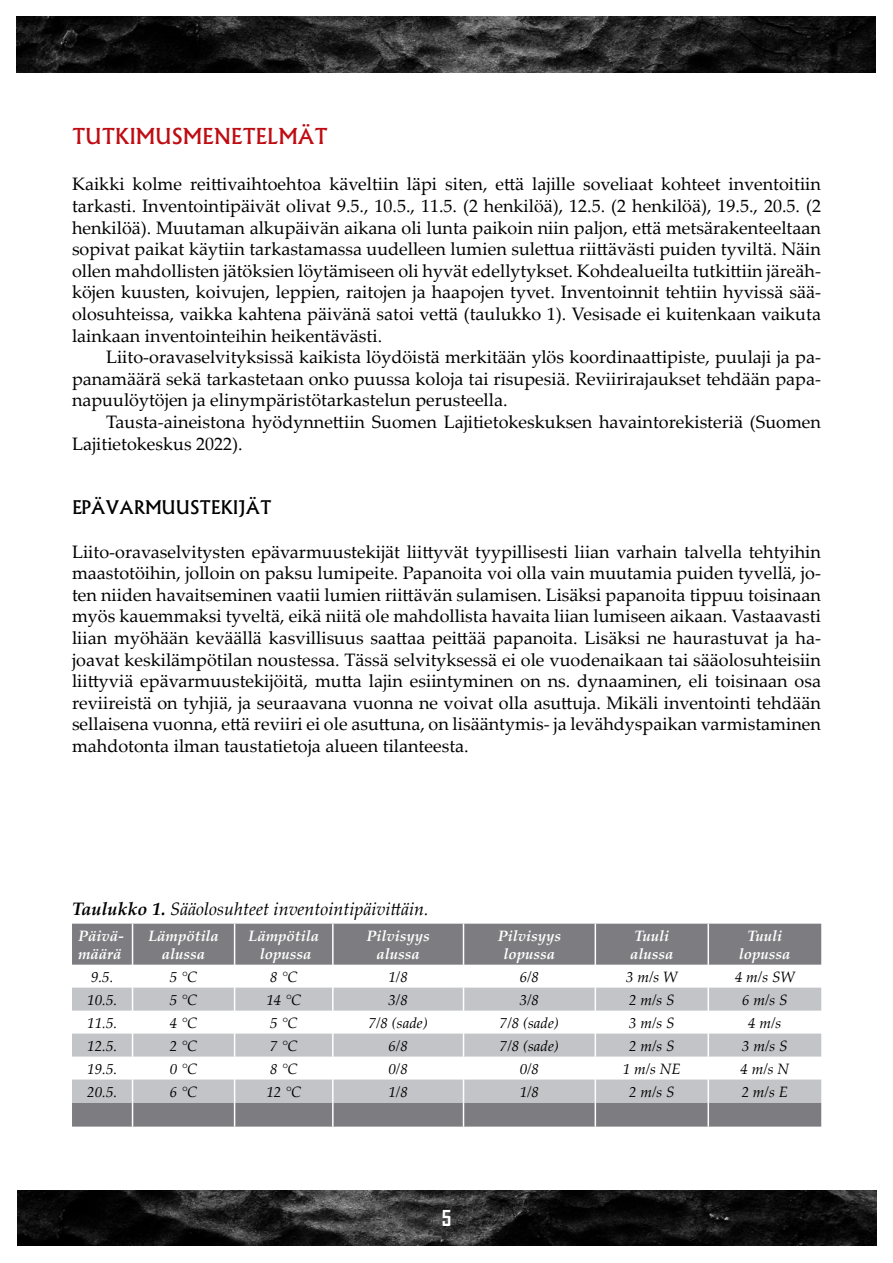
<style>
.page{position:relative;width:893px;height:1263px;background:#fff}
.page>*{position:absolute;margin:0;border:0;box-sizing:border-box;transform-origin:0 0}
.Perusotsikko{font:500 21px "Albertus";color:#bf0c12}
.t1{font:700 21px "Agency FB";color:#fff}
.Perusteksti{font:18px/21.6px "Palatino Linotype";color:#000;text-align:justify}
.Leipäteksti{font:18px/21.6px "Palatino Linotype";color:#000;text-align:justify}
.Perusteksti-2{font:italic 18px "Palatino Linotype";color:#000}
.Perusotsikko-2{font:500 18px "Albertus";color:#000}
.t2{font:italic 15px "Palatino Linotype";color:#000}
.t3{font:italic 700 15px "Palatino Linotype";color:#fff}
.s1{font-weight:700}
</style>
<div class="page">
<img style="left:17px;top:17px;width:859px;height:55px">
<img style="left:17px;top:1191px;width:859px;height:55px">
<svg style="left:72px;top:924px;width:749px;height:202px;fill:#7d7d81"></svg>
<svg style="left:72px;top:988px;width:749px;height:114px;fill:#c3c4c7"></svg>
<hr style="left:132px;top:924px;width:1px;height:41px;background:#fff">
<hr style="left:234px;top:924px;width:1px;height:41px;background:#fff">
<hr style="left:332px;top:924px;width:2px;height:41px;background:#fff">
<hr style="left:463px;top:924px;width:1px;height:41px;background:#fff">
<hr style="left:595px;top:924px;width:1px;height:41px;background:#fff">
<hr style="left:707px;top:924px;width:2px;height:41px;background:#fff">
<hr style="left:332px;top:965px;width:2px;height:23px;background:#fff">
<hr style="left:707px;top:965px;width:2px;height:23px;background:#fff">
<hr style="left:332px;top:988px;width:2px;height:22px;background:#fff">
<hr style="left:707px;top:988px;width:2px;height:22px;background:#fff">
<hr style="left:332px;top:1010px;width:2px;height:23px;background:#fff">
<hr style="left:707px;top:1010px;width:2px;height:23px;background:#fff">
<hr style="left:332px;top:1033px;width:2px;height:23px;background:#fff">
<hr style="left:707px;top:1033px;width:2px;height:23px;background:#fff">
<hr style="left:332px;top:1056px;width:2px;height:23px;background:#fff">
<hr style="left:707px;top:1056px;width:2px;height:23px;background:#fff">
<hr style="left:332px;top:1079px;width:2px;height:23px;background:#fff">
<hr style="left:707px;top:1079px;width:2px;height:23px;background:#fff">
<svg style="left:132px;top:965px;width:1px;height:161px"></svg>
<svg style="left:234px;top:965px;width:1px;height:161px"></svg>
<hr style="left:332px;top:1102px;width:2px;height:24px;background:#fff">
<svg style="left:463px;top:965px;width:1px;height:161px"></svg>
<svg style="left:595px;top:965px;width:1px;height:161px"></svg>
<hr style="left:707px;top:1102px;width:2px;height:24px;background:#fff">
<p class="Perusotsikko" style="left:72px;top:123px;width:257px">TUTKIMUSMENETELMÄT</p>
<p class="Perusteksti" style="left:72px;top:173px;width:750px">Kaikki kolme reittivaihtoehtoa käveltiin läpi siten, että lajille soveliaat kohteet inventoitiin tarkasti. Inventointipäivät olivat 9.5., 10.5., 11.5. (2 henkilöä), 12.5. (2 henkilöä), 19.5., 20.5. (2 henkilöä). Muutaman alkupäivän aikana oli lunta paikoin niin paljon, että metsärakenteeltaan sopivat paikat käytiin tarkastamassa uudelleen lumien sulettua riittävästi puiden tyviltä. Näin ollen mahdollisten jätöksien löytämiseen oli hyvät edellytykset. Kohdealueilta tutkittiin järeäh&shy;köjen kuusten, koivujen, leppien, raitojen ja haapojen tyvet. Inventoinnit tehtiin hyvissä sää&shy;olosuhteissa, vaikka kahtena päivänä satoi vettä (taulukko 1). Vesisade ei kuitenkaan vaikuta lainkaan inventointeihin heikentävästi.</p>
<p class="Leipäteksti" style="left:72px;top:346px;width:750px;text-indent:34px">Liito-oravaselvityksissä kaikista löydöistä merkitään ylös koordinaattipiste, puulaji ja pa&shy;panamäärä sekä tarkastetaan onko puussa koloja tai risupesiä. Reviirirajaukset tehdään papa&shy;napuulöytöjen ja elinympäristötarkastelun perusteella.</p>
<p class="Leipäteksti" style="left:72px;top:410px;width:750px;text-indent:34px">Tausta-aineistona hyödynnettiin Suomen Lajitietokeskuksen havaintorekisteriä (Suomen<br>Lajitietokeskus 2022).</p>
<p class="Perusotsikko-2" style="left:72px;top:497px;width:201px">EPÄVARMUUSTEKIJÄT</p>
<p class="Perusteksti" style="left:72px;top:540px;width:750px">Liito-oravaselvitysten epävarmuustekijät liittyvät tyypillisesti liian varhain talvella tehtyihin maastotöihin, jolloin on paksu lumipeite. Papanoita voi olla vain muutamia puiden tyvellä, jo&shy;ten niiden havaitseminen vaatii lumien riittävän sulamisen. Lisäksi papanoita tippuu toisinaan myös kauemmaksi tyveltä, eikä niitä ole mahdollista havaita liian lumiseen aikaan. Vastaavasti liian myöhään keväällä kasvillisuus saattaa peittää papanoita. Lisäksi ne haurastuvat ja ha&shy;joavat keskilämpötilan noustessa. Tässä selvityksessä ei ole vuodenaikaan tai sääolosuhteisiin liittyviä epävarmuustekijöitä, mutta lajin esiintyminen on ns. dynaaminen, eli toisinaan osa reviireistä on tyhjiä, ja seuraavana vuonna ne voivat olla asuttuja. Mikäli inventointi tehdään sellaisena vuonna, että reviiri ei ole asuttuna, on lisääntymis- ja levähdyspaikan varmistaminen mahdotonta ilman taustatietoja alueen tilanteesta.</p>
<p class="Perusteksti-2" style="left:72px;top:896px;width:358px"><span class="s1">Taulukko 1.</span> Sääolosuhteet inventointipäivittäin.</p>
<p class="t3" style="left:78px;top:925px;width:47px">Päivä-</p>
<p class="t3" style="left:78px;top:943px;width:45px">määrä</p>
<p class="t3" style="left:148px;top:925px;width:72px">Lämpötila</p>
<p class="t3" style="left:162px;top:943px;width:45px">alussa</p>
<p class="t3" style="left:248px;top:925px;width:72px">Lämpötila</p>
<p class="t3" style="left:260px;top:943px;width:53px">lopussa</p>
<p class="t3" style="left:366px;top:925px;width:65px">Pilvisyys</p>
<p class="t3" style="left:376px;top:943px;width:45px">alussa</p>
<p class="t3" style="left:498px;top:925px;width:65px">Pilvisyys</p>
<p class="t3" style="left:504px;top:943px;width:53px">lopussa</p>
<p class="t3" style="left:634px;top:925px;width:36px">Tuuli</p>
<p class="t3" style="left:630px;top:943px;width:45px">alussa</p>
<p class="t3" style="left:747px;top:925px;width:36px">Tuuli</p>
<p class="t3" style="left:739px;top:943px;width:53px">lopussa</p>
<p class="t2" style="left:91px;top:966px;width:24px">9.5.</p>
<p class="t2" style="left:170px;top:966px;width:29px">5 °C</p>
<p class="t2" style="left:270px;top:966px;width:29px">8 °C</p>
<p class="t2" style="left:388px;top:966px;width:21px">1/8</p>
<p class="t2" style="left:520px;top:966px;width:21px">6/8</p>
<p class="t2" style="left:626px;top:966px;width:53px">3 m/s W</p>
<p class="t2" style="left:735px;top:966px;width:61px">4 m/s SW</p>
<p class="t2" style="left:87px;top:989px;width:32px">10.5.</p>
<p class="t2" style="left:170px;top:989px;width:29px">5 °C</p>
<p class="t2" style="left:266px;top:989px;width:36px">14 °C</p>
<p class="t2" style="left:388px;top:989px;width:21px">3/8</p>
<p class="t2" style="left:520px;top:989px;width:21px">3/8</p>
<p class="t2" style="left:629px;top:989px;width:47px">2 m/s S</p>
<p class="t2" style="left:742px;top:989px;width:47px">6 m/s S</p>
<p class="t2" style="left:87px;top:1012px;width:32px">11.5.</p>
<p class="t2" style="left:170px;top:1012px;width:29px">4 °C</p>
<p class="t2" style="left:270px;top:1012px;width:29px">5 °C</p>
<p class="t2" style="left:369px;top:1012px;width:61px">7/8 (sade)</p>
<p class="t2" style="left:500px;top:1012px;width:61px">7/8 (sade)</p>
<p class="t2" style="left:629px;top:1012px;width:47px">3 m/s S</p>
<p class="t2" style="left:748px;top:1012px;width:35px">4 m/s</p>
<p class="t2" style="left:87px;top:1035px;width:32px">12.5.</p>
<p class="t2" style="left:170px;top:1035px;width:29px">2 °C</p>
<p class="t2" style="left:270px;top:1035px;width:29px">7 °C</p>
<p class="t2" style="left:388px;top:1035px;width:21px">6/8</p>
<p class="t2" style="left:500px;top:1035px;width:61px">7/8 (sade)</p>
<p class="t2" style="left:629px;top:1035px;width:47px">2 m/s S</p>
<p class="t2" style="left:742px;top:1035px;width:47px">3 m/s S</p>
<p class="t2" style="left:87px;top:1058px;width:32px">19.5.</p>
<p class="t2" style="left:170px;top:1058px;width:29px">0 °C</p>
<p class="t2" style="left:270px;top:1058px;width:29px">8 °C</p>
<p class="t2" style="left:388px;top:1058px;width:21px">0/8</p>
<p class="t2" style="left:520px;top:1058px;width:21px">0/8</p>
<p class="t2" style="left:623px;top:1058px;width:59px">1 m/s NE</p>
<p class="t2" style="left:740px;top:1058px;width:50px">4 m/s N</p>
<p class="t2" style="left:87px;top:1081px;width:32px">20.5.</p>
<p class="t2" style="left:170px;top:1081px;width:29px">6 °C</p>
<p class="t2" style="left:266px;top:1081px;width:36px">12 °C</p>
<p class="t2" style="left:388px;top:1081px;width:21px">1/8</p>
<p class="t2" style="left:520px;top:1081px;width:21px">1/8</p>
<p class="t2" style="left:629px;top:1081px;width:47px">2 m/s S</p>
<p class="t2" style="left:742px;top:1081px;width:48px">2 m/s E</p>
<p class="t1" style="left:442px;top:1205px;width:11px">5</p>
</div>
